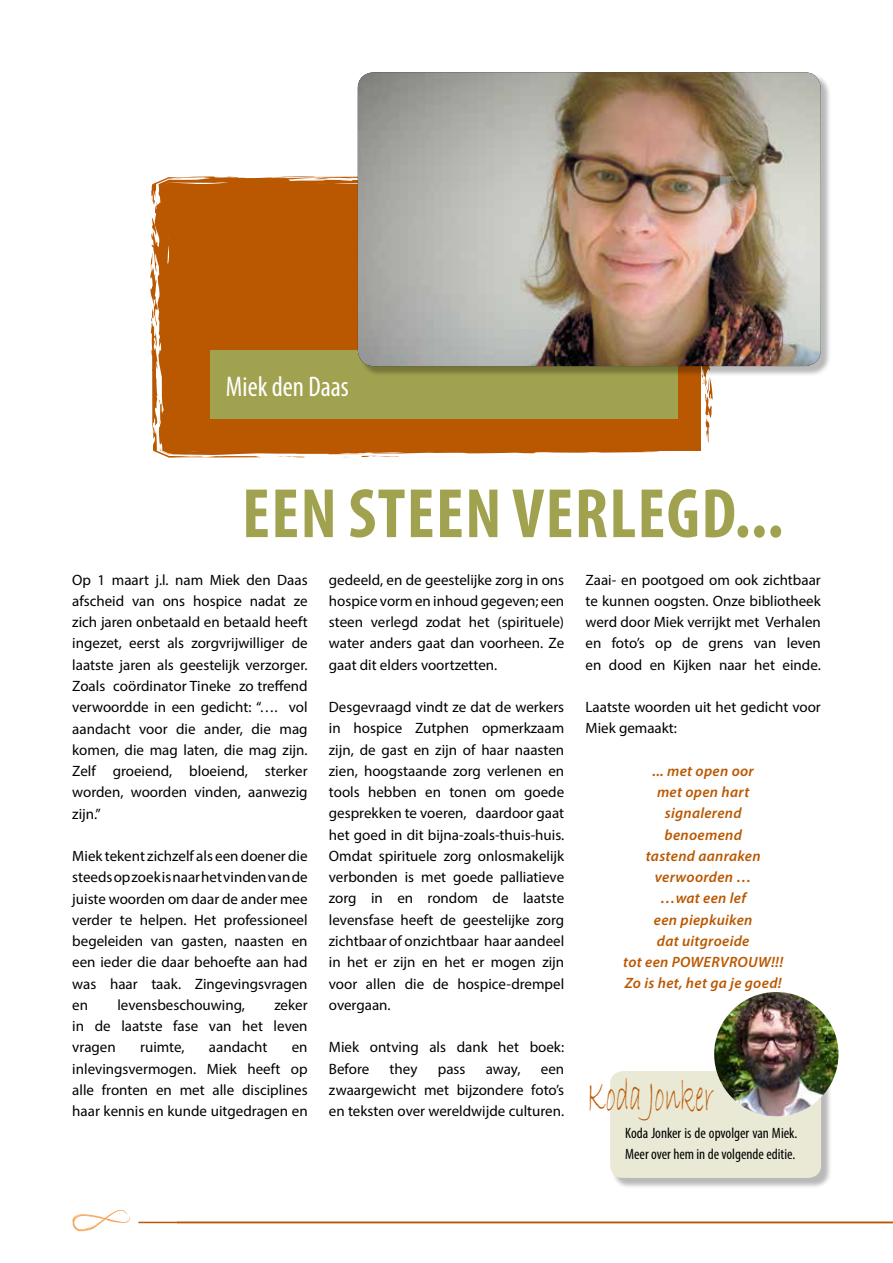
<style>
.page{position:relative;width:893px;height:1263px;background:#fff}
.page>*{position:absolute;margin:0;border:0;box-sizing:border-box;transform-origin:0 0}
.t1{font:700 condensed 70.5px "Myriad Pro";letter-spacing:.02em;color:#a1a250}
.t2{font:47.25px "Bradley Hand ITC";color:#ba5802;scale:.53 1}
.t3{font:condensed 28.5px "Myriad Pro";color:#fff}
.t4{font:15px/21.3px "Myriad Pro";color:#000;text-align:justify}
.t5{font:italic 600 15px/21.3px "Myriad Pro";letter-spacing:.02em;color:#ba5802;text-align:center}
.t6{font:condensed 15px/21.3px "Myriad Pro";color:#000}
</style>
<div class="page">
<hr style="left:138px;top:1222px;width:755px;height:1px;background:#ba5802">
<svg style="left:72px;top:1210px;width:58px;height:21px"></svg>
<svg style="left:150px;top:174px;width:551px;height:281px;background:#bd6111"></svg>
<svg style="left:693px;top:377px;width:20px;height:66px"></svg>
<svg style="left:299px;top:178px;width:13px;height:8px"></svg>
<svg style="left:335px;top:180px;width:21px;height:6px"></svg>
<svg style="left:152px;top:197px;width:5px;height:5px"></svg>
<svg style="left:188px;top:189px;width:24px;height:1px"></svg>
<svg style="left:360px;top:453px;width:109px;height:4px"></svg>
<svg style="left:278px;top:456px;width:28px;height:2px"></svg>
<svg style="left:151px;top:217px;width:119px;height:241px;background:#be6313"></svg>
<svg style="left:632px;top:449px;width:26px;height:1px"></svg>
<div style="left:211px;top:350px;width:467px;height:69px;background:#a1a250"></div>
<div style="left:359px;top:74px;width:472px;height:303px;background:#000;opacity:.28"></div>
<img style="left:358px;top:72px;width:463px;height:294px">
<div style="left:611px;top:1073px;width:221px;height:116px;background:#000;opacity:.28"></div>
<div style="left:610px;top:1071px;width:211px;height:107px;background:#e9e9d5;border-radius:13px"></div>
<img style="left:714px;top:992px;width:124px;height:124px;border-radius:62px">
<h3 class="t3" style="left:226px;top:370px;width:124px">Miek den Daas</h3>
<h1 class="t1" style="left:242px;top:470px;width:543px">EEN STEEN VERLEGD...</h1>
<p class="t4" style="left:72px;top:569px;width:237px">Op 1 maart j.l. nam Miek den Daas afscheid van ons hospice nadat ze zich jaren onbetaald en betaald heeft ingezet, eerst als zorgvrijwilliger de laatste jaren als geestelijk verzorger.<br>Zoals coördinator Tineke zo treffend verwoordde in een gedicht: “…. vol aandacht voor die ander, die mag komen, die mag laten, die mag zijn.<br>Zelf groeiend, bloeiend, sterker worden, woorden vinden, aanwezig zijn.”</p>
<p class="t4" style="left:72px;top:845px;width:237px">Miek tekent zichzelf als een doener die steeds op zoek is naar het vinden van de juiste woorden om daar de ander mee verder te helpen. Het professioneel begeleiden van gasten, naasten en een ieder die daar behoefte aan had was haar taak. Zingevingsvragen en</p>
<p class="t4" style="left:72px;top:994px;width:237px;text-indent:202px">zeker in de laatste fase van het leven vragen</p>
<p class="t4" style="left:117px;top:994px;width:129px">levensbeschouwing,</p>
<p class="t4" style="left:140px;top:1036px;width:46px">ruimte,</p>
<p class="t4" style="left:209px;top:1036px;width:60px">aandacht</p>
<p class="t4" style="left:72px;top:1036px;width:237px;text-indent:219px">en inlevingsvermogen. Miek heeft op alle fronten en met alle disciplines haar kennis en kunde uitgedragen en</p>
<p class="t4" style="left:329px;top:569px;width:237px">gedeeld, en de geestelijke zorg in ons hospice vorm en inhoud gegeven; een steen verlegd zodat het (spirituele) water anders gaat dan voorheen. Ze gaat dit elders voortzetten.</p>
<p class="t4" style="left:329px;top:696px;width:237px">Desgevraagd vindt ze dat de werkers in hospice Zutphen opmerkzaam zijn, de gast en zijn of haar naasten zien, hoogstaande zorg verlenen en tools hebben en tonen om goede gesprekken te voeren, daardoor gaat het goed in dit bijna-zoals-thuis-huis.<br>Omdat spirituele zorg onlosmakelijk verbonden is met goede palliatieve zorg in en rondom de laatste levensfase heeft de geestelijke zorg zichtbaar of onzichtbaar haar aandeel in het er zijn en het er mogen zijn voor allen die de hospice-drempel overgaan.</p>
<p class="t4" style="left:329px;top:1036px;width:237px">Miek ontving als dank het boek:<br>Before</p>
<p class="t4" style="left:390px;top:1058px;width:29px">they</p>
<p class="t4" style="left:438px;top:1058px;width:29px">pass</p>
<p class="t4" style="left:486px;top:1058px;width:36px">away,</p>
<p class="t4" style="left:329px;top:1058px;width:237px;text-indent:212px">een zwaargewicht met bijzondere foto’s en teksten over wereldwijde culturen.</p>
<p class="t4" style="left:585px;top:569px;width:237px">Zaai- en pootgoed om ook zichtbaar te kunnen oogsten. Onze bibliotheek werd door Miek verrijkt met Verhalen en foto’s op de grens van leven en dood en Kijken naar het einde.</p>
<p class="t4" style="left:585px;top:696px;width:237px">Laatste woorden uit het gedicht voor<br>Miek gemaakt:</p>
<p class="t5" style="left:623px;top:760px;width:162px">... met open oor<br>met open hart signalerend<br>benoemend<br>tastend aanraken verwoorden …<br>…wat een lef<br>een piepkuiken<br>dat uitgroeide<br>tot een POWERVROUW!!!<br>Zo is het, het ga je goed!</p>
<h2 class="t2" style="left:588px;top:1066px;width:239px">Koda Jonker</h2>
<p class="t6" style="left:625px;top:1122px;width:174px">Koda Jonker is de opvolger van Miek.<br>Meer over hem in de volgende editie.</p>
</div>
